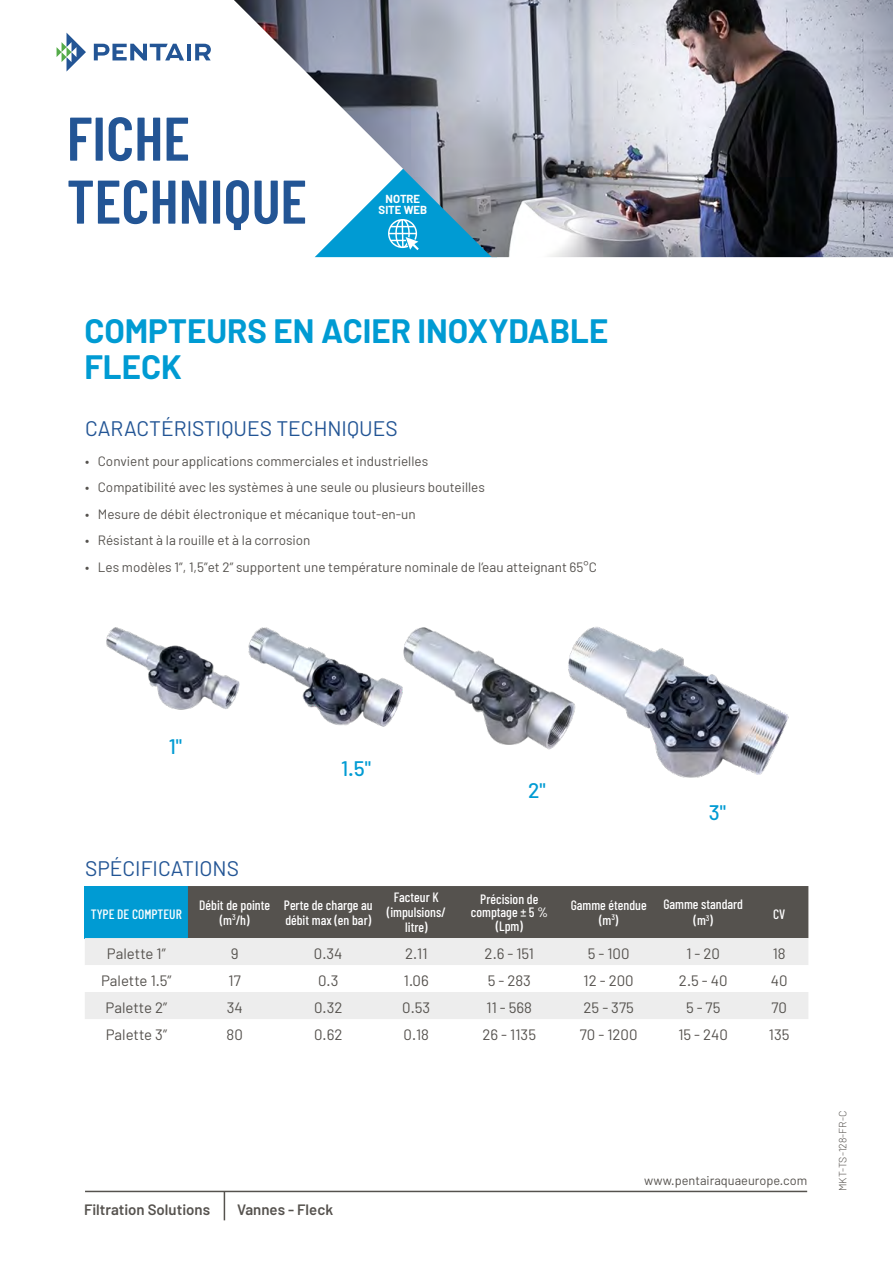
<style>
.page{position:relative;width:893px;height:1263px;background:#fff}
.page>*{position:absolute;margin:0;border:0;box-sizing:border-box;transform-origin:0 0}
.t1{font:600 61.5px/63px "Barlow Condensed";color:#235595}
.t2{font:700 33px/36px "Barlow";color:#009bd3}
.t3{font:21px "Barlow";color:#235595}
.t4{font:500 21px "Barlow";color:#009bd3}
.t5{font:15px "Barlow";color:#55524e}
.t6{font:600 15px "Barlow";color:#55524e}
.t7{font:13.5px "Barlow";color:#55524e}
.t8{font:500 13.5px/15px "Barlow Condensed";color:#fff;text-align:center}
.t9{font:12.75px "Barlow";color:#55524e}
.t10{font:700 11.4px/11.4px "Barlow";color:#fff;text-align:center}
.t11{font:300 10.5px "Barlow";color:#55524e}
</style>
<div class="page">
<img style="left:234px;top:0;width:659px;height:257px">
<hr style="left:85px;top:1191px;width:722px;height:1px;background:#55524e">
<svg style="left:224px;top:1192px;width:1px;height:28px"></svg>
<svg style="left:57px;top:33px;width:29px;height:39px"></svg>
<svg style="left:94px;top:44px;width:90px;height:16px"></svg>
<hr style="left:187px;top:44px;width:4px;height:16px;background:#235595">
<svg style="left:195px;top:44px;width:16px;height:16px"></svg>
<div style="left:85px;top:886px;width:103px;height:52px;background:#009bd3"></div>
<div style="left:188px;top:886px;width:620px;height:52px;background:#55524e"></div>
<div style="left:85px;top:938px;width:723px;height:81px;background:#ededed"></div>
<svg style="left:85px;top:965px;width:723px;height:27px"></svg>
<img style="left:579px;top:627px;width:210px;height:151px">
<img style="left:402px;top:627px;width:177px;height:123px">
<img style="left:248px;top:627px;width:154px;height:100px">
<img style="left:106px;top:627px;width:134px;height:83px">
<h1 class="t1" style="left:67px;top:105px;width:242px">FICHE<br>TECHNIQUE</h1>
<p class="t10" style="left:379px;top:193px;width:50px">NOTRE<br>SITE WEB</p>
<h2 class="t2" style="left:84px;top:313px;width:525px">COMPTEURS EN ACIER INOXYDABLE<br>FLECK</h2>
<h3 class="t3" style="left:85px;top:415px;width:314px">CARACTÉRISTIQUES TECHNIQUES</h3>
<p class="t7" style="left:85px;top:453px;width:345px">• Convient pour applications commerciales et industrielles</p>
<p class="t7" style="left:85px;top:479px;width:401px">• Compatibilité avec les systèmes à une seule ou plusieurs bouteilles</p>
<p class="t7" style="left:85px;top:506px;width:332px">• Mesure de débit électronique et mécanique tout-en-un</p>
<p class="t7" style="left:85px;top:532px;width:227px">• Résistant à la rouille et à la corrosion</p>
<p class="t7" style="left:85px;top:559px;width:513px">• Les modèles 1”, 1,5”et 2” supportent une température nominale de l’eau atteignant 65°C</p>
<h3 class="t4" style="left:169px;top:734px;width:15px">1"</h3>
<h3 class="t3" style="left:85px;top:855px;width:155px">SPÉCIFICATIONS</h3>
<h3 class="t4" style="left:341px;top:756px;width:32px">1.5"</h3>
<h3 class="t4" style="left:528px;top:778px;width:19px">2"</h3>
<h3 class="t4" style="left:709px;top:800px;width:19px">3"</h3>
<p class="t8" style="left:91px;top:906px;width:92px">TYPE DE COMPTEUR</p>
<p class="t8" style="left:199px;top:897px;width:72px">Débit de pointe (m<sup>3</sup>/h)</p>
<p class="t8" style="left:284px;top:897px;width:90px;text-align:left">Perte de charge au débit max (en bar)</p>
<p class="t8" style="left:387px;top:889px;width:60px">Facteur K (impulsions/ litre)</p>
<p class="t8" style="left:471px;top:892px;width:78px;line-height:13.5px">Précision de comptage ± 5 % (Lpm)</p>
<p class="t8" style="left:571px;top:897px;width:77px">Gamme étendue (m<sup>3</sup>)</p>
<p class="t8" style="left:663px;top:896px;width:81px;line-height:16.2px">Gamme standard (m<sup>3</sup>)</p>
<p class="t8" style="left:773px;top:906px;width:14px">CV</p>
<p class="t5" style="left:107px;top:944px;width:60px">Palette 1”</p>
<p class="t5" style="left:231px;top:944px;width:9px">9</p>
<p class="t5" style="left:314px;top:944px;width:30px">0.34</p>
<p class="t5" style="left:405px;top:944px;width:24px">2.11</p>
<p class="t5" style="left:485px;top:944px;width:51px">2.6 - 151</p>
<p class="t5" style="left:588px;top:944px;width:43px">5 - 100</p>
<p class="t5" style="left:686px;top:944px;width:35px">1 - 20</p>
<p class="t5" style="left:773px;top:944px;width:14px">18</p>
<p class="t5" style="left:101px;top:971px;width:72px">Palette 1.5”</p>
<p class="t5" style="left:229px;top:971px;width:14px">17</p>
<p class="t5" style="left:318px;top:971px;width:22px">0.3</p>
<p class="t5" style="left:404px;top:971px;width:26px">1.06</p>
<p class="t5" style="left:488px;top:971px;width:45px">5 - 283</p>
<p class="t5" style="left:584px;top:971px;width:52px">12 - 200</p>
<p class="t5" style="left:679px;top:971px;width:50px">2.5 - 40</p>
<p class="t5" style="left:771px;top:971px;width:18px">40</p>
<p class="t5" style="left:106px;top:998px;width:63px">Palette 2”</p>
<p class="t5" style="left:227px;top:998px;width:18px">34</p>
<p class="t5" style="left:314px;top:998px;width:30px">0.32</p>
<p class="t5" style="left:402px;top:998px;width:30px">0.53</p>
<p class="t5" style="left:487px;top:998px;width:47px">11 - 568</p>
<p class="t5" style="left:584px;top:998px;width:52px">25 - 375</p>
<p class="t5" style="left:686px;top:998px;width:36px">5 - 75</p>
<p class="t5" style="left:771px;top:998px;width:17px">70</p>
<p class="t5" style="left:106px;top:1025px;width:63px">Palette 3”</p>
<p class="t5" style="left:227px;top:1025px;width:18px">80</p>
<p class="t5" style="left:314px;top:1025px;width:30px">0.62</p>
<p class="t5" style="left:404px;top:1025px;width:27px">0.18</p>
<p class="t5" style="left:483px;top:1025px;width:55px">26 - 1135</p>
<p class="t5" style="left:580px;top:1025px;width:59px">70 - 1200</p>
<p class="t5" style="left:678px;top:1025px;width:51px">15 - 240</p>
<p class="t5" style="left:769px;top:1025px;width:22px">135</p>
<p class="t6" style="left:84px;top:1200px;width:128px">Filtration Solutions</p>
<p class="t6" style="left:237px;top:1200px;width:98px">Vannes - Fleck</p>
<p class="t9" style="left:644px;top:1172px;width:164px">www.pentairaquaeurope.com</p>
<p class="t11" style="left:836px;top:1191px;width:82px;rotate:-90deg">MKT-TS-128-FR-C</p>
</div>
